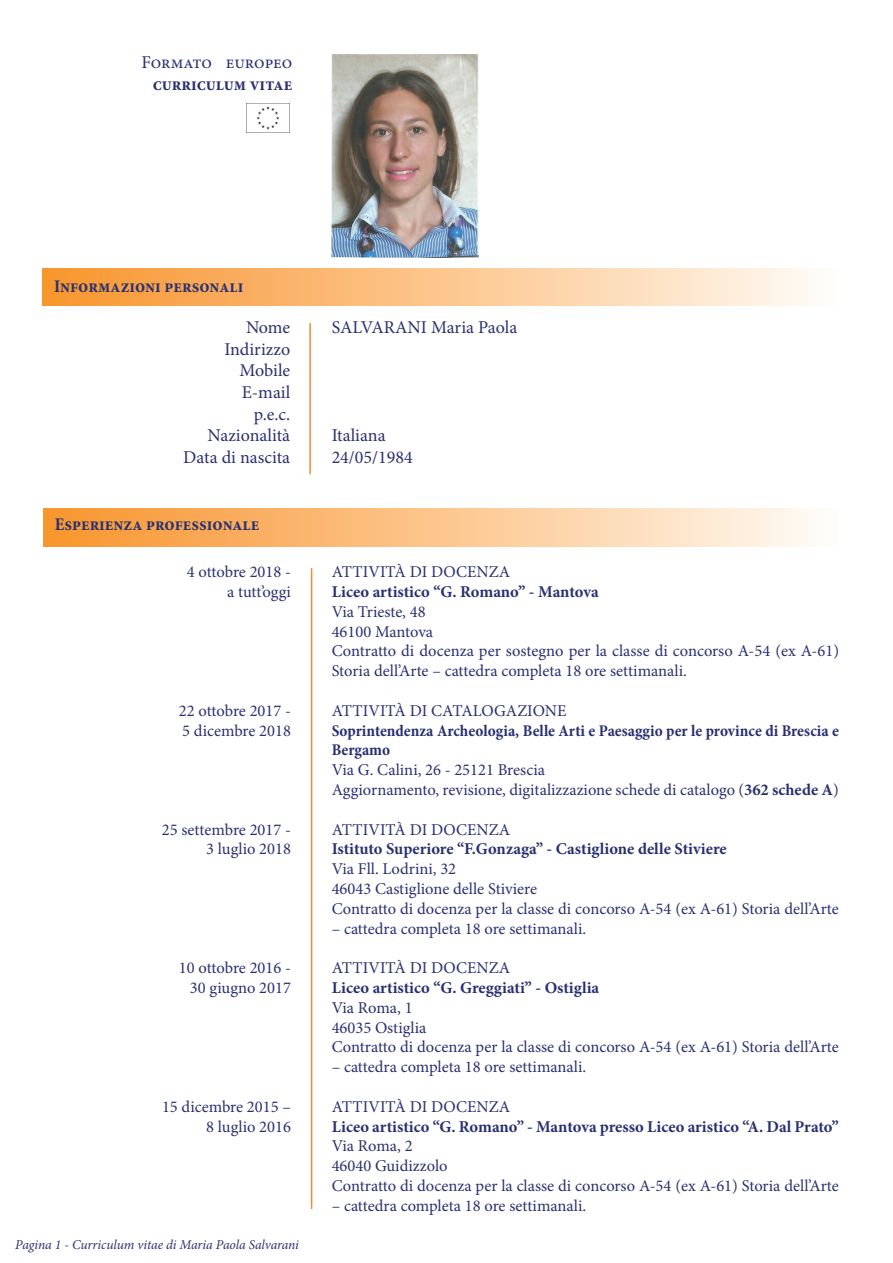
<style>
.page{position:relative;width:893px;height:1263px;background:#fff}
.page>*{position:absolute;margin:0;border:0;box-sizing:border-box;transform-origin:0 0}
.t1{font:18px/21.6px "Minion Pro";color:#293071;text-align:right}
.t2{font:700 condensed 18px "Minion Pro";color:#293071}
.t3{font:16.5px/19.8px "Minion Pro";color:#293071}
.t4{font:700 16.5px "Minion Pro";color:#293071}
.t5{font:700 condensed 16.5px/19.8px "Minion Pro";letter-spacing:-.005em;color:#293071}
.t6{font:italic 13.5px "Minion Pro";letter-spacing:-.01em;color:#293071}
.s1{font-weight:700}
</style>
<div class="page">
<div style="left:43px;top:268px;width:795px;height:38px;background:linear-gradient(to right,#f8942b,#fffbf5)"></div>
<div style="left:43px;top:508px;width:796px;height:38px;background:linear-gradient(to right,#f8942a,#fffbf5)"></div>
<img style="left:332px;top:54px;width:147px;height:203px">
<img style="left:246px;top:103px;width:43px;height:30px">
<hr style="left:309px;top:323px;width:2px;height:151px;background:#f58735">
<hr style="left:311px;top:568px;width:1px;height:641px;background:#f58735">
<p class="t1" style="left:141px;top:52px;width:152px">Formato europeo</p>
<p class="t2" style="left:153px;top:71px;width:141px">curriculum vitae</p>
<p class="t2" style="left:54px;top:273px;width:191px">Informazioni personali</p>
<p class="t1" style="left:183px;top:317px;width:109px">Nome<br>Indirizzo<br>Mobile<br>E-mail<br>p.e.c.<br>Nazionalità<br>Data di nascita</p>
<p class="t1" style="left:332px;top:317px;width:187px">SALVARANI Maria Paola</p>
<p class="t1" style="left:332px;top:425px;width:83px;text-align:left">Italiana<br>24/05/1984</p>
<p class="t2" style="left:55px;top:512px;width:206px">Esperienza professionale</p>
<p class="t3" style="left:187px;top:562px;width:106px;text-align:right">4 ottobre 2018 - a tutt’oggi</p>
<p class="t3" style="left:179px;top:701px;width:114px">22 ottobre 2017 -<br>5 dicembre 2018</p>
<p class="t3" style="left:162px;top:819px;width:131px;text-align:right">25 settembre 2017 -<br>3 luglio 2018</p>
<p class="t3" style="left:179px;top:958px;width:114px;text-align:right">10 ottobre 2016 -<br>30 giugno 2017</p>
<p class="t3" style="left:162px;top:1097px;width:130px;text-align:right">15 dicembre 2015 –<br>8 luglio 2016</p>
<p class="t6" style="left:15px;top:1236px;width:285px">Pagina 1 - Curriculum vitae di Maria Paola Salvarani</p>
<p class="t3" style="left:332px;top:562px;width:180px">ATTIVITÀ DI DOCENZA</p>
<p class="t4" style="left:332px;top:580px;width:269px">Liceo artistico “G. Romano” - Mantova</p>
<p class="t3" style="left:332px;top:602px;width:509px">Via Trieste, 48<br>46100 Mantova<br>Contratto di docenza per sostegno per la classe di concorso A-54 (ex A-61)<br>Storia dell’Arte – cattedra completa 18 ore settimanali.</p>
<p class="t3" style="left:332px;top:701px;width:236px">ATTIVITÀ DI CATALOGAZIONE</p>
<p class="t5" style="left:332px;top:720px;width:509px">Soprintendenza Archeologia, Belle Arti e Paesaggio per le province di Brescia e<br>Bergamo</p>
<p class="t3" style="left:332px;top:760px;width:509px">Via G. Calini, 26 - 25121 Brescia<br>Aggiornamento, revisione, digitalizzazione schede di catalogo (<span class="s1">362 schede A</span>)</p>
<p class="t3" style="left:332px;top:819px;width:180px">ATTIVITÀ DI DOCENZA</p>
<p class="t4" style="left:332px;top:837px;width:397px">Istituto Superiore “F.Gonzaga” - Castiglione delle Stiviere</p>
<p class="t3" style="left:332px;top:859px;width:509px">Via Fll. Lodrini, 32<br>46043 Castiglione delle Stiviere<br>Contratto di docenza per la classe di concorso A-54 (ex A-61) Storia dell’Arte</p>
<p class="t3" style="left:332px;top:918px;width:256px">– cattedra completa 18 ore settimanali.</p>
<p class="t3" style="left:332px;top:958px;width:180px">ATTIVITÀ DI DOCENZA</p>
<p class="t4" style="left:332px;top:976px;width:269px">Liceo artistico “G. Greggiati” - Ostiglia</p>
<p class="t3" style="left:332px;top:998px;width:509px">Via Roma, 1<br>46035 Ostiglia<br>Contratto di docenza per la classe di concorso A-54 (ex A-61) Storia dell’Arte</p>
<p class="t3" style="left:332px;top:1057px;width:256px">– cattedra completa 18 ore settimanali.</p>
<p class="t3" style="left:332px;top:1097px;width:180px">ATTIVITÀ DI DOCENZA</p>
<p class="t4" style="left:332px;top:1115px;width:509px">Liceo artistico “G. Romano” - Mantova presso Liceo aristico “A. Dal Prato”</p>
<p class="t3" style="left:332px;top:1136px;width:509px">Via Roma, 2<br>46040 Guidizzolo<br>Contratto di docenza per la classe di concorso A-54 (ex A-61) Storia dell’Arte</p>
<p class="t3" style="left:332px;top:1196px;width:256px">– cattedra completa 18 ore settimanali.</p>
</div>
